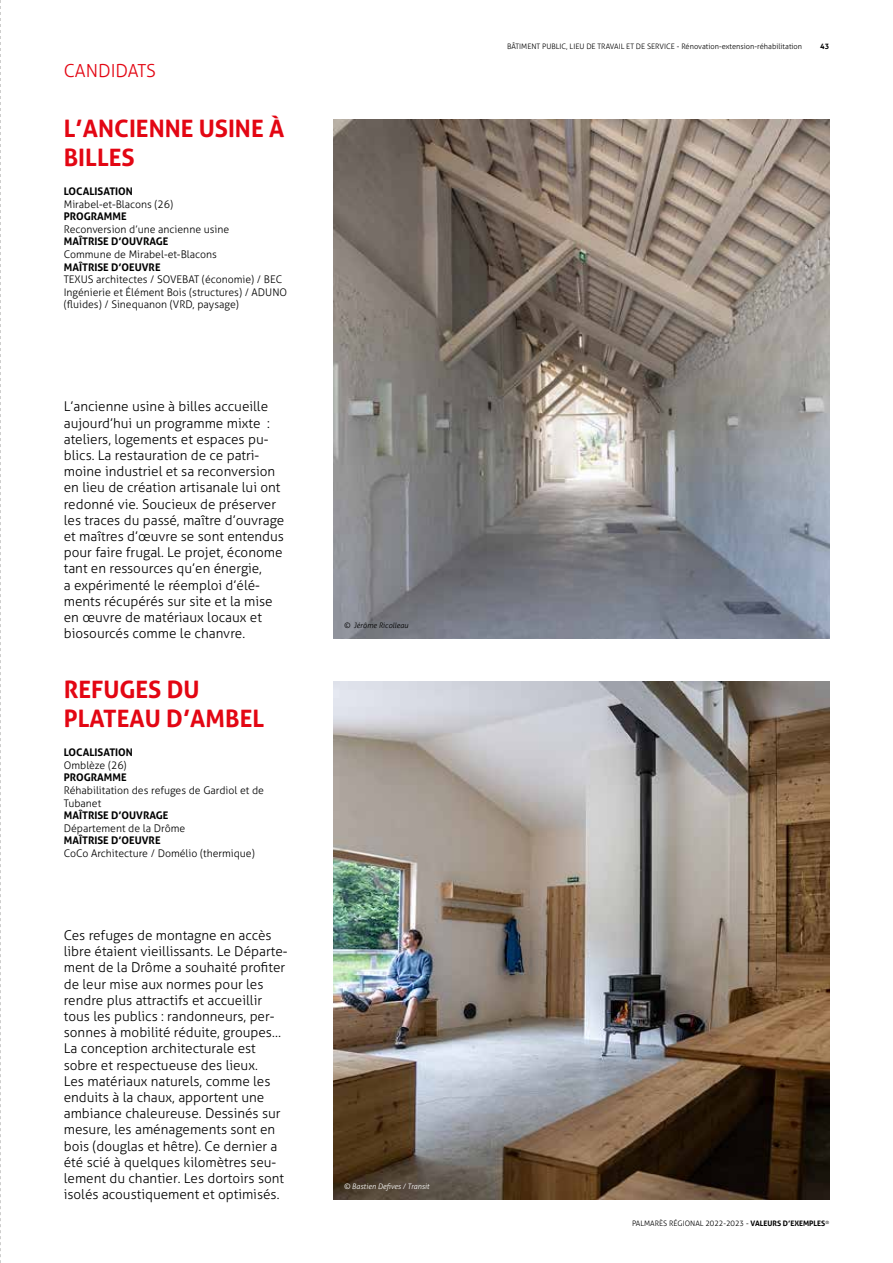
<style>
.page{position:relative;width:893px;height:1263px;background:#fff}
.page>*{position:absolute;margin:0;border:0;box-sizing:border-box;transform-origin:0 0}
.t1{font:700 24px/28.8px "Aller";color:#e30613}
.t2{font:300 18px "Aller";color:#e30613}
.t3{font:300 13.5px/16.2px "Aller";color:#000}
.t4{font:300 10.5px/12.6px "Aller";color:#000}
.t5{font:700 10.5px "Aller";color:#000}
.t6{font:300 7.5px "Aller";color:#000}
.t7{font:italic 300 7.5px "Aller";color:#fff}
.t8{font:italic 300 7.5px "Aller";color:#000}
.t9{font:700 7.5px "Aller";color:#000}
.s1{font-weight:700}
</style>
<div class="page">
<img style="left:333px;top:120px;width:496px;height:518px">
<img style="left:333px;top:681px;width:496px;height:518px">
<svg style="left:0;top:0;width:1px;height:1263px"></svg>
<h2 class="t2" style="left:64px;top:60px;width:94px">CANDIDATS</h2>
<h1 class="t1" style="left:64px;top:114px;width:222px">L’ANCIENNE USINE À<br>BILLES</h1>
<p class="t5" style="left:64px;top:185px;width:71px">LOCALISATION</p>
<p class="t4" style="left:64px;top:198px;width:111px">Mirabel-et-Blacons (26)</p>
<p class="t5" style="left:64px;top:210px;width:64px">PROGRAMME</p>
<p class="t4" style="left:64px;top:223px;width:167px">Reconversion d’une ancienne usine</p>
<p class="t5" style="left:64px;top:235px;width:106px">MAÎTRISE D’OUVRAGE</p>
<p class="t4" style="left:64px;top:248px;width:155px">Commune de Mirabel-et-Blacons</p>
<p class="t5" style="left:64px;top:260px;width:98px">MAÎTRISE D’OEUVRE</p>
<p class="t4" style="left:64px;top:273px;width:225px">TEXUS architectes / SOVEBAT (économie) / BEC<br>Ingénierie et Élément Bois (structures) / ADUNO (fluides) / Sinequanon (VRD, paysage)</p>
<p class="t3" style="left:64px;top:398px;width:222px">L’ancienne usine à billes accueille aujourd’hui un programme mixte : ateliers, logements et espaces pu&shy;blics. La restauration de ce patri&shy;moine industriel et sa reconversion en lieu de création artisanale lui ont redonné vie. Soucieux de préserver les traces du passé, maître d’ouvrage et maîtres d’œuvre se sont entendus pour faire frugal. Le projet, économe tant en ressources qu’en énergie,<br>a expérimenté le réemploi d’élé&shy;ments récupérés sur site et la mise en œuvre de matériaux locaux et biosourcés comme le chanvre.</p>
<h1 class="t1" style="left:64px;top:675px;width:202px">REFUGES DU<br>PLATEAU D’AMBEL</h1>
<p class="t5" style="left:64px;top:746px;width:71px">LOCALISATION</p>
<p class="t4" style="left:64px;top:759px;width:64px">Omblèze (26)</p>
<p class="t5" style="left:64px;top:771px;width:64px">PROGRAMME</p>
<p class="t4" style="left:64px;top:784px;width:202px">Réhabilitation des refuges de Gardiol et de<br>Tubanet</p>
<p class="t5" style="left:64px;top:809px;width:106px">MAÎTRISE D’OUVRAGE</p>
<p class="t4" style="left:64px;top:822px;width:123px">Département de la Drôme</p>
<p class="t5" style="left:64px;top:834px;width:98px">MAÎTRISE D’OEUVRE</p>
<p class="t4" style="left:64px;top:847px;width:193px">CoCo Architecture / Domélio (thermique)</p>
<p class="t3" style="left:64px;top:927px;width:225px">Ces refuges de montagne en accès libre étaient vieillissants. Le Départe&shy;ment de la Drôme a souhaité profiter de leur mise aux normes pour les rendre plus attractifs et accueillir tous les publics : randonneurs, per&shy;sonnes à mobilité réduite, groupes… La conception architecturale est sobre et respectueuse des lieux.<br>Les matériaux naturels, comme les enduits à la chaux, apportent une ambiance chaleureuse. Dessinés sur mesure, les aménagements sont en bois (douglas et hêtre). Ce dernier a été scié à quelques kilomètres seu&shy;lement du chantier. Les dortoirs sont isolés acoustiquement et optimisés.</p>
<p class="t8" style="left:344px;top:620px;width:66px">© Jérôme Ricolleau</p>
<p class="t7" style="left:344px;top:1181px;width:87px">© Bastien Defives / Transit</p>
<p class="t6" style="left:507px;top:42px;width:297px">BÂTIMENT PUBLIC, LIEU DE TRAVAIL ET DE SERVICE - Rénovation-extension-réhabilitation</p>
<p class="t9" style="left:820px;top:42px;width:10px">43</p>
<p class="t6" style="left:632px;top:1219px;width:199px">PALMARÈS RÉGIONAL 2022-2023 - <span class="s1">VALEURS D’EXEMPLES</span><sup>®</sup></p>
</div>
